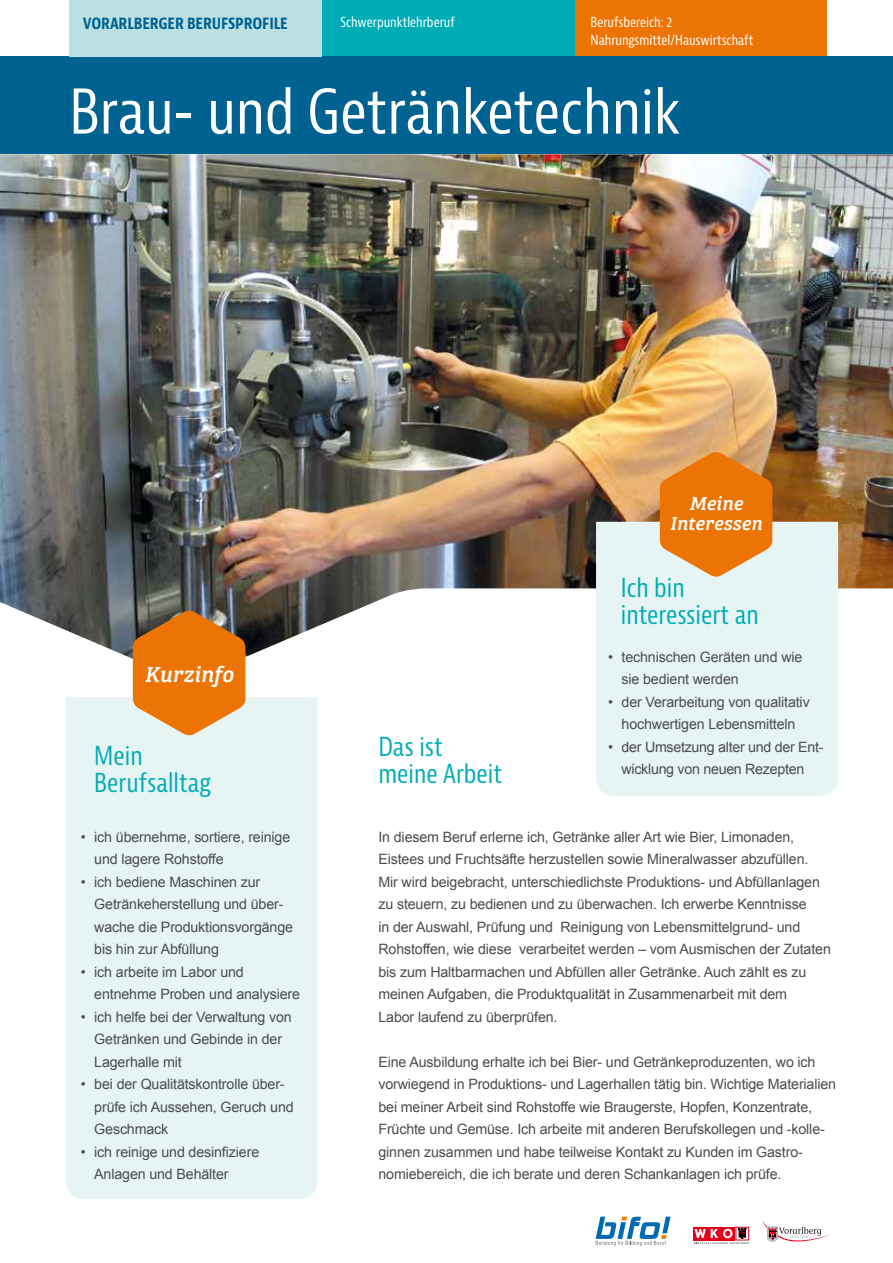
<style>
.page{position:relative;width:893px;height:1263px;background:#fff}
.page>*{position:absolute;margin:0;border:0;box-sizing:border-box;transform-origin:0 0}
.t1{font:condensed 60px "Bernina Sans";color:#fff}
.t2{font:condensed 25.5px/27px "Bernina Sans";color:#00acb6}
.t3{font:italic 22.5px "Bree Serif";color:#fff}
.t4{font:italic 19.5px/19.5px "Bree Serif";letter-spacing:.01em;color:#fff;text-align:center}
.t5{font:700 condensed 16.5px "Bernina Sans";letter-spacing:-.01em;color:#006291}
.t6{font:14.25px/22.5px "Arial";letter-spacing:-.01em;color:#4b4b4d}
.t7{font:condensed 13.5px/18px "Bernina Sans";color:#fff}
</style>
<div class="page">
<img style="left:0;top:154px;width:893px;height:528px">
<div style="left:66px;top:697px;width:251px;height:502px;background:#e7f4f4"></div>
<svg style="left:133px;top:609px;width:112px;height:128px;background:#d8802d"></svg>
<svg style="left:596px;top:1216px;width:75px;height:30px"></svg>
<div style="left:721px;top:1227px;width:13px;height:13px;background:#e2001a"></div>
<div style="left:707px;top:1227px;width:14px;height:13px;background:#e2001a"></div>
<div style="left:694px;top:1227px;width:13px;height:13px;background:#e2001a"></div>
<svg style="left:736px;top:1227px;width:13px;height:1px"></svg>
<svg style="left:694px;top:1228px;width:55px;height:16px"></svg>
<svg style="left:762px;top:1220px;width:68px;height:22px"></svg>
<div style="left:574px;top:0;width:253px;height:57px;background:#ec7405"></div>
<div style="left:322px;top:0;width:252px;height:57px;background:#00acb6"></div>
<div style="left:0;top:57px;width:893px;height:97px;background:#006291"></div>
<div style="left:69px;top:0;width:253px;height:57px;background:#bae0e2"></div>
<div style="left:596px;top:522px;width:242px;height:274px;background:#e7f4f4"></div>
<svg style="left:660px;top:450px;width:112px;height:128px;background:#e7892f"></svg>
<p class="t7" style="left:340px;top:13px;width:116px">Schwerpunktlehrberuf</p>
<p class="t7" style="left:591px;top:13px;width:164px">Berufsbereich: 2<br>Nahrungsmittel/Hauswirtschaft</p>
<h1 class="t1" style="left:69px;top:75px;width:613px">Brau- und Getränketechnik</h1>
<p class="t5" style="left:83px;top:13px;width:206px">VORARLBERGER BERUFSPROFILE</p>
<h3 class="t4" style="left:670px;top:492px;width:94px">Meine<br>Interessen</h3>
<h3 class="t3" style="left:145px;top:657px;width:90px">Kurzinfo</h3>
<h2 class="t2" style="left:94px;top:742px;width:118px">Mein<br>Berufsalltag</h2>
<p class="t6" style="left:94px;top:825px;width:197px;text-indent:-13px">• ich übernehme, sortiere, reinige und lagere Rohstoffe</p>
<p class="t6" style="left:94px;top:870px;width:200px;text-indent:-13px">• ich bediene Maschinen zur<br>Getränkeherstellung und über&shy;wache die Produktionsvorgänge bis hin zur Abfüllung</p>
<p class="t6" style="left:94px;top:960px;width:207px;text-indent:-13px">• ich arbeite im Labor und entnehme Proben und analysiere</p>
<p class="t6" style="left:94px;top:1005px;width:199px;text-indent:-13px">• ich helfe bei der Verwaltung von<br>Getränken und Gebinde in der<br>Lagerhalle mit</p>
<p class="t6" style="left:94px;top:1073px;width:201px;text-indent:-13px">• bei der Qualitätskontrolle über&shy;prüfe ich Aussehen, Geruch und<br>Geschmack</p>
<p class="t6" style="left:94px;top:1140px;width:166px;text-indent:-13px">• ich reinige und desinfiziere<br>Anlagen und Behälter</p>
<h2 class="t2" style="left:378px;top:734px;width:125px">Das ist meine Arbeit</h2>
<h2 class="t2" style="left:621px;top:575px;width:139px">Ich bin interessiert an</h2>
<p class="t6" style="left:622px;top:645px;width:182px;text-indent:-13px">• technischen Geräten und wie sie bedient werden</p>
<p class="t6" style="left:608px;top:690px;width:203px;text-align:center">• der Verarbeitung von qualitativ hochwertigen Lebensmitteln</p>
<p class="t6" style="left:608px;top:735px;width:217px;text-align:center">• der Umsetzung alter und der Ent&shy;wicklung von neuen Rezepten</p>
<p class="t6" style="left:378px;top:825px;width:454px">In diesem Beruf erlerne ich, Getränke aller Art wie Bier, Limonaden, Eistees und Fruchtsäfte herzustellen sowie Mineralwasser abzufüllen.<br>Mir wird beigebracht, unterschiedlichste Produktions- und Abfüllanlagen zu steuern, zu bedienen und zu überwachen. Ich erwerbe Kenntnisse<br>in der Auswahl, Prüfung und Reinigung von Lebensmittelgrund- und Rohstoffen, wie diese verarbeitet werden – vom Ausmischen der Zutaten bis zum Haltbarmachen und Abfüllen aller Getränke. Auch zählt es zu meinen Aufgaben, die Produktqualität in Zusammenarbeit mit dem<br>Labor laufend zu überprüfen.</p>
<p class="t6" style="left:378px;top:1050px;width:459px">Eine Ausbildung erhalte ich bei Bier- und Getränkeproduzenten, wo ich vorwiegend in Produktions- und Lagerhallen tätig bin. Wichtige Materialien bei meiner Arbeit sind Rohstoffe wie Braugerste, Hopfen, Konzentrate, Früchte und Gemüse. Ich arbeite mit anderen Berufskollegen und -kolle&shy;ginnen zusammen und habe teilweise Kontakt zu Kunden im Gastro&shy;nomiebereich, die ich berate und deren Schankanlagen ich prüfe.</p>
</div>
